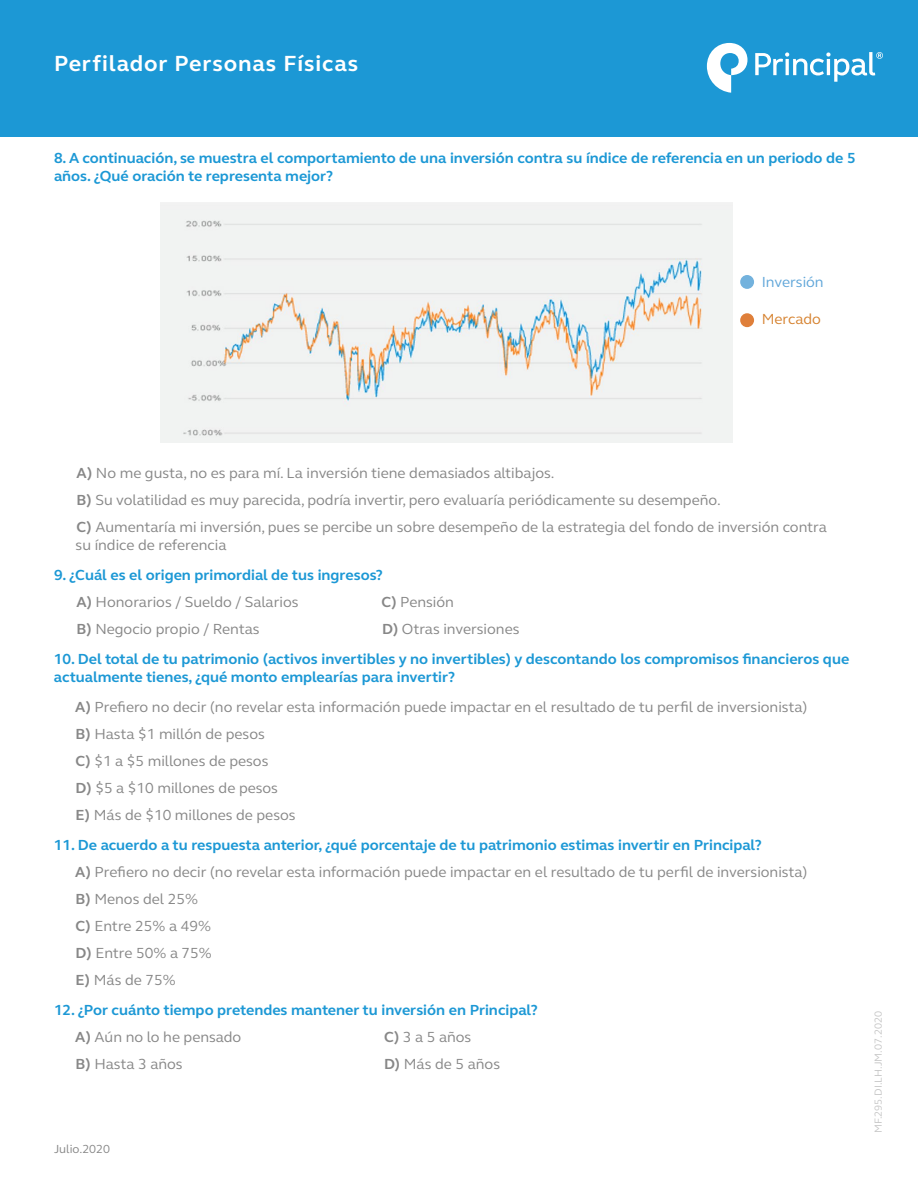
<style>
.page{position:relative;width:918px;height:1188px;background:#fff}
.page>*{position:absolute;margin:0;border:0;box-sizing:border-box;transform-origin:0 0}
.t1{font:700 22.5px "FS Elliot Pro";letter-spacing:.04em;color:#fff}
.t2{font:15px/27px "FS Elliot Pro";color:#878787}
.t3{font:700 15px/18px "FS Elliot Pro";color:#1c98d5}
.t4{font:15px "FS Elliot Pro";color:#60a6d9}
.t5{font:15px "FS Elliot Pro";color:#d68331}
.t6{font:12px "FS Elliot Pro";color:#878787}
.t7{font:10.5px "FS Elliot Pro";color:#c6c6c6}
.s1{font-weight:700}
.s2{color:#878787}
.s3{font-weight:400;color:#878787}
.s4{font-weight:700;color:#1c98d5}
</style>
<div class="page">
<div style="left:0;top:0;width:918px;height:136px;background:#1c98d5"></div>
<svg style="left:707px;top:43px;width:40px;height:50px"></svg>
<svg style="left:755px;top:52px;width:128px;height:30px"></svg>
<img style="left:161px;top:202px;width:572px;height:240px">
<div style="left:740px;top:275px;width:14px;height:14px;background:#73b2dd;border-radius:50%"></div>
<div style="left:740px;top:313px;width:14px;height:14px;background:#df7f3a;border-radius:50%"></div>
<h1 class="t1" style="left:54px;top:48px;width:306px">Perfilador Personas Físicas</h1>
<p class="t3" style="left:54px;top:148px;width:803px">8. A continuación, se muestra el comportamiento de una inversión contra su índice de referencia en un periodo de 5 años. ¿Qué oración te representa mejor?</p>
<p class="t4" style="left:762px;top:271px;width:63px">Inversión</p>
<p class="t5" style="left:762px;top:309px;width:61px">Mercado</p>
<p class="t2" style="left:77px;top:459px;width:752px"><span class="s1">A)</span> No me gusta, no es para mí. La inversión tiene demasiados altibajos.<br><span class="s1">B)</span> Su volatilidad es muy parecida, podría invertir, pero evaluaría periódicamente su desempeño.<br><span class="s1">C)</span> Aumentaría mi inversión, pues se percibe un sobre desempeño de la estrategia del fondo de inversión contra</p>
<p class="t2" style="left:76px;top:531px;width:152px">su índice de referencia</p>
<p class="t3" style="left:76px;top:561px;width:308px;line-height:27px;text-indent:-22px">9. ¿Cuál es el origen primordial de tus ingresos?<br><span class="s2">A)</span> <span class="s3">Honorarios / Sueldo / Salarios</span></p>
<p class="t2" style="left:381px;top:588px;width:74px"><span class="s1">C)</span> Pensión</p>
<p class="t2" style="left:77px;top:615px;width:185px"><span class="s1">B)</span> Negocio propio / Rentas</p>
<p class="t2" style="left:382px;top:615px;width:139px"><span class="s1">D)</span> Otras inversiones</p>
<p class="t3" style="left:54px;top:649px;width:797px">10. Del total de tu patrimonio (activos invertibles y no invertibles) y descontando los compromisos financieros que actualmente tienes, ¿qué monto emplearías para invertir?</p>
<p class="t2" style="left:75px;top:693px;width:734px"><span class="s1">A)</span> Prefiero no decir (no revelar esta información puede impactar en el resultado de tu perfil de inversionista)<br><span class="s1">B)</span> Hasta $1 millón de pesos<br><span class="s1">C)</span> $1 a $5 millones de pesos<br><span class="s1">D)</span> $5 a $10 millones de pesos<br><span class="s1">E)</span> Más de $10 millones de pesos</p>
<p class="t2" style="left:75px;top:831px;width:734px;text-indent:-21px"><span class="s4">11. De acuerdo a tu respuesta anterior, ¿qué porcentaje de tu patrimonio estimas invertir en Principal?<br></span><span class="s1">A)</span> Prefiero no decir (no revelar esta información puede impactar en el resultado de tu perfil de inversionista)<br><span class="s1">B)</span> Menos del 25%<br><span class="s1">C)</span> Entre 25% a 49%<br><span class="s1">D)</span> Entre 50% a 75%<br><span class="s1">E)</span> Más de 75%</p>
<p class="t3" style="left:75px;top:996px;width:464px;line-height:27px;text-indent:-21px">12. ¿Por cuánto tiempo pretendes mantener tu inversión en Principal?<br><span class="s2">A)</span> <span class="s3">Aún no lo he pensado</span></p>
<p class="t2" style="left:384px;top:1023px;width:89px"><span class="s1">C)</span> 3 a 5 años</p>
<p class="t2" style="left:76px;top:1050px;width:109px"><span class="s1">B)</span> Hasta 3 años</p>
<p class="t2" style="left:384px;top:1050px;width:118px"><span class="s1">D)</span> Más de 5 años</p>
<p class="t6" style="left:54px;top:1140px;width:58px">Julio.2020</p>
<p class="t7" style="left:871px;top:1133px;width:124px;rotate:-90deg">MF.295.DI.LH.JM.07.2020</p>
</div>
